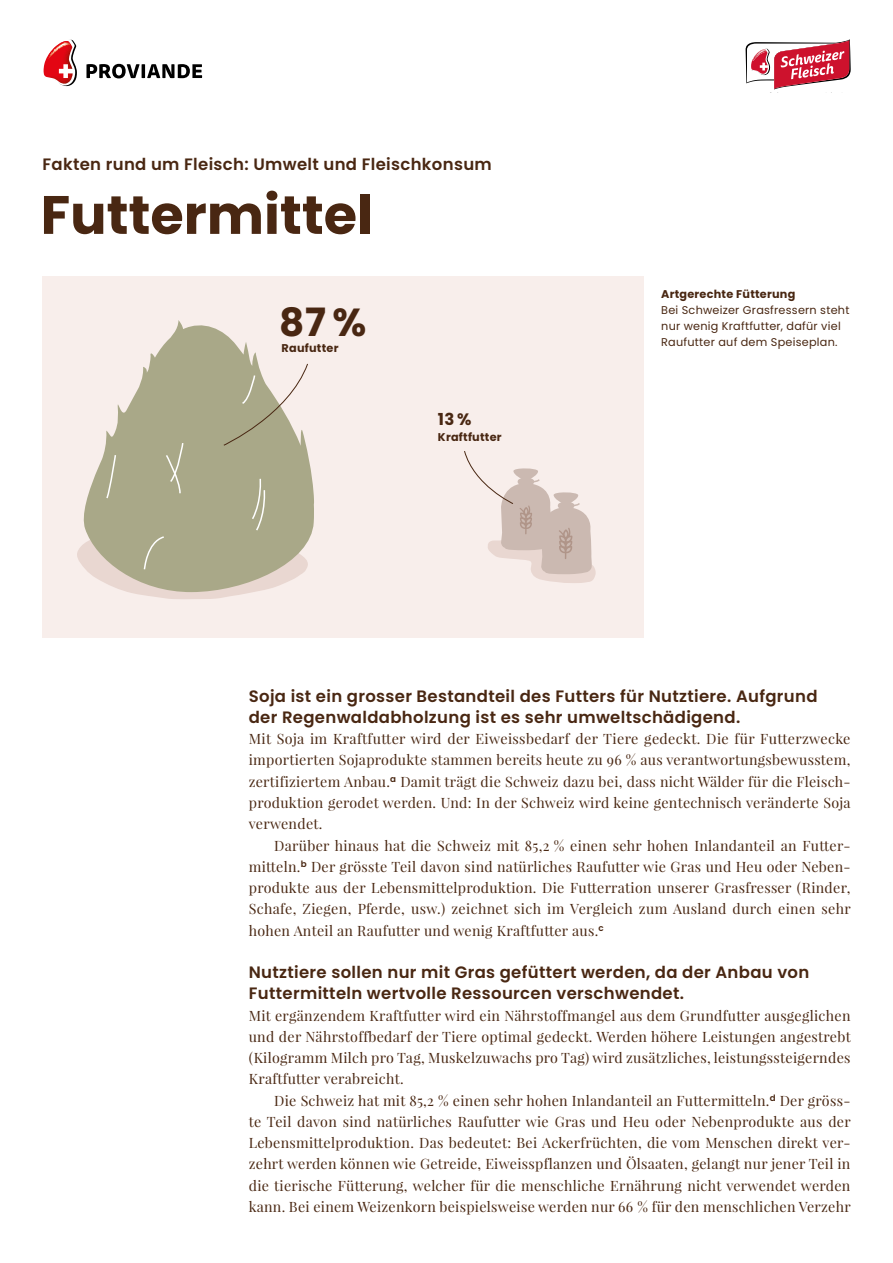
<style>
.page{position:relative;width:893px;height:1263px;background:#fff}
.page>*{position:absolute;margin:0;border:0;box-sizing:border-box;transform-origin:0 0}
.t1{font:700 54px "Poppins";color:#492712}
.t2{font:700 39px "Poppins";color:#492712}
.t3{font:600 16.5px/21.3px "Poppins";letter-spacing:.02em;color:#492712}
.t4{font:700 16.5px "Poppins";color:#492712}
.t5{font:14.25px/21.3px "Playfair Display";letter-spacing:.02em;color:#492712;text-align:justify}
.t6{font:11.25px/15.9px "Poppins";letter-spacing:.02em;color:#492712}
.t7{font:700 11.25px "Poppins";letter-spacing:.02em;color:#492712}
</style>
<div class="page">
<div style="left:43px;top:276px;width:601px;height:362px;background:#f8eeeb"></div>
<svg style="left:149px;top:320px;width:165px;height:219px"></svg>
<svg style="left:464px;top:451px;width:132px;height:132px"></svg>
<svg style="left:77px;top:363px;width:232px;height:236px"></svg>
<svg style="left:43px;top:39px;width:34px;height:47px"></svg>
<svg style="left:86px;top:64px;width:116px;height:14px"></svg>
<svg style="left:746px;top:39px;width:105px;height:51px"></svg>
<p class="t3" style="left:43px;top:154px;width:451px">Fakten rund um Fleisch: Umwelt und Fleischkonsum</p>
<h1 class="t1" style="left:41px;top:184px;width:334px">Futtermittel</h1>
<h2 class="t2" style="left:279px;top:300px;width:89px">87%</h2>
<p class="t7" style="left:282px;top:341px;width:58px">Raufutter</p>
<p class="t4" style="left:438px;top:410px;width:35px">13%</p>
<p class="t7" style="left:438px;top:431px;width:65px">Kraftfutter</p>
<p class="t7" style="left:661px;top:287px;width:136px">Artgerechte Fütterung</p>
<p class="t6" style="left:661px;top:302px;width:190px">Bei Schweizer Grasfressern steht nur wenig Kraftfutter, dafür viel<br>Raufutter auf dem Speiseplan.</p>
<p class="t3" style="left:249px;top:685px;width:570px">Soja ist ein grosser Bestandteil des Futters für Nutztiere. Aufgrund der Regenwaldabholzung ist es sehr umweltschädigend.</p>
<p class="t5" style="left:249px;top:728px;width:603px">Mit Soja im Kraftfutter wird der Eiweissbedarf der Tiere gedeckt. Die für Futterzwecke importierten Sojaprodukte stammen bereits heute zu 96 % aus verantwortungsbewusstem, zertifiziertem Anbau.<sup>a</sup> Damit trägt die Schweiz dazu bei, dass nicht Wälder für die Fleisch&shy;produktion gerodet werden. Und: In der Schweiz wird keine gentechnisch veränderte Soja verwendet.</p>
<p class="t5" style="left:249px;top:834px;width:603px;text-indent:26px">Darüber hinaus hat die Schweiz mit 85,2 % einen sehr hohen Inlandanteil an Futter&shy;mitteln.<sup>b</sup> Der grösste Teil davon sind natürliches Raufutter wie Gras und Heu oder Neben&shy;produkte aus der Lebensmittelproduktion. Die Futterration unserer Grasfresser (Rinder, Schafe, Ziegen, Pferde, usw.) zeichnet sich im Vergleich zum Ausland durch einen sehr hohen Anteil an Raufutter und wenig Kraftfutter aus.<sup>c</sup></p>
<p class="t3" style="left:249px;top:962px;width:562px">Nutztiere sollen nur mit Gras gefüttert werden, da der Anbau von<br>Futtermitteln wertvolle Ressourcen verschwendet.</p>
<p class="t5" style="left:249px;top:1004px;width:603px">Mit ergänzendem Kraftfutter wird ein Nährstoffmangel aus dem Grundfutter ausgeglichen und der Nährstoffbedarf der Tiere optimal gedeckt. Werden höhere Leistungen angestrebt (Kilogramm Milch pro Tag, Muskelzuwachs pro Tag) wird zusätzliches, leistungssteigerndes Kraftfutter verabreicht.</p>
<p class="t5" style="left:249px;top:1089px;width:603px;text-indent:26px">Die Schweiz hat mit 85,2 % einen sehr hohen Inlandanteil an Futtermitteln.<sup>d</sup> Der gröss&shy;te Teil davon sind natürliches Raufutter wie Gras und Heu oder Nebenprodukte aus der Lebensmittelproduktion. Das bedeutet: Bei Ackerfrüchten, die vom Menschen direkt ver&shy;zehrt werden können wie Getreide, Eiweisspflanzen und Ölsaaten, gelangt nur jener Teil in die tierische Fütterung, welcher für die menschliche Ernährung nicht verwendet werden kann. Bei einem Weizenkorn beispielsweise werden nur 66 % für den menschlichen Verzehr</p>
</div>
